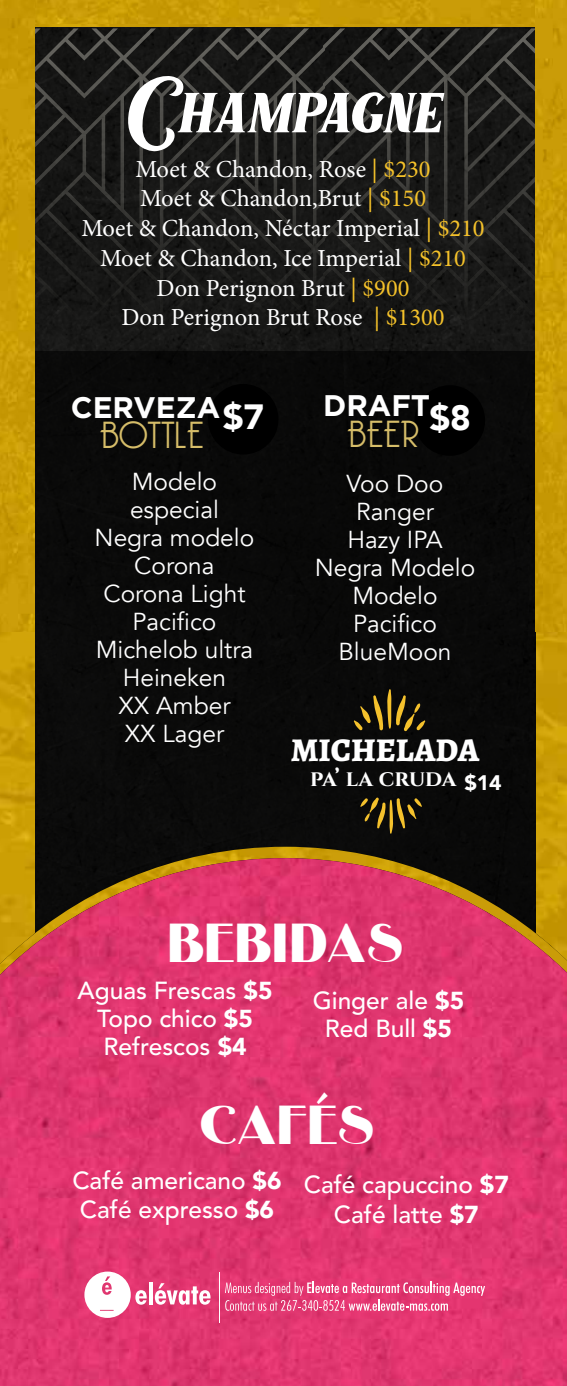
<style>
.page{position:relative;width:567px;height:1386px;background:#fff}
.page>*{position:absolute;margin:0;border:0;box-sizing:border-box;transform-origin:0 0}
.t1{font:78.75px "Marons";color:#fff}
.t2{font:47.25px "Uncle Bob MF";color:#fff}
.t3{font:300 36.75px "Bellerose";color:#d6bd69}
.t4{font:900 35px "Avenir";color:#fff}
.t5{font:800 33.25px "Alegreya";color:#fff}
.t6{font:700 29.75px "Gotham Pro";color:#fff}
.t7{font:24.5px/29.8px "Minion Pro";color:#fff;text-align:center}
.t8{font:24.5px/28px "Avenir";color:#fff;text-align:center}
.t9{font:500 24.5px/28px "Avenir";color:#fff;text-align:center}
.t10{font:700 22.75px "Cinzel";letter-spacing:-.005em;color:#fff}
.s1{color:#f4c12a}
.s2{font-weight:900}
</style>
<div class="page">
<img style="left:0;top:24px;width:567px;height:823px">
<svg style="left:161px;top:247px;width:76px;height:79px;background:#181817"></svg>
<svg style="left:34px;top:247px;width:127px;height:79px;background:#191816"></svg>
<svg style="left:142px;top:28px;width:95px;height:219px;background:#1f1f1e"></svg>
<svg style="left:34px;top:28px;width:108px;height:219px;background:#1f1f1c"></svg>
<svg style="left:466px;top:247px;width:70px;height:79px;background:#1b1a17"></svg>
<svg style="left:447px;top:247px;width:19px;height:79px;background:#1b1b19"></svg>
<svg style="left:447px;top:28px;width:89px;height:219px;background:#201f1c"></svg>
<svg style="left:237px;top:28px;width:210px;height:298px;background:#1b1b1a"></svg>
<div style="left:35px;top:351px;width:501px;height:590px;background:#090909"></div>
<img style="left:0;top:847px;width:567px;height:11px">
<img style="left:0;top:858px;width:567px;height:528px">
<div style="left:208px;top:384px;width:70px;height:71px;background:#000;border-radius:50%"></div>
<div style="left:415px;top:385px;width:70px;height:71px;background:#000;border-radius:50%"></div>
<svg style="left:354px;top:689px;width:72px;height:42px"></svg>
<svg style="left:360px;top:797px;width:62px;height:37px"></svg>
<img style="left:34px;top:0;width:502px;height:24px">
<img style="left:0;top:0;width:34px;height:631px">
<img style="left:536px;top:0;width:31px;height:631px">
<svg style="left:84px;top:1272px;width:63px;height:46px"></svg>
<hr style="left:149px;top:1282px;width:4px;height:22px;background:#fff">
<svg style="left:155px;top:1283px;width:56px;height:22px"></svg>
<svg style="left:225px;top:1282px;width:260px;height:29px;background:#e95f8d"></svg>
<hr style="left:219px;top:1272px;width:1px;height:51px;background:#fff">
<h1 class="t1" style="left:128px;top:73px;width:317px">Champagne</h1>
<p class="t7" style="left:81px;top:154px;width:405px">Moet &amp; Chandon, Rose <span class="s1">| $230<br></span>Moet &amp; Chandon,Brut <span class="s1">| $150<br></span>Moet &amp; Chandon, Néctar Imperial <span class="s1">| $210<br></span>Moet &amp; Chandon, Ice Imperial <span class="s1">| $210<br></span>Don Perignon Brut <span class="s1">| $900<br></span>Don Perignon Brut Rose <span class="s1">| $1300</span></p>
<p class="t6" style="left:323px;top:389px;width:109px">DRAFT</p>
<p class="t6" style="left:71px;top:390px;width:151px">CERVEZA</p>
<h3 class="t4" style="left:429px;top:388px;width:43px">$8</h3>
<h3 class="t4" style="left:223px;top:387px;width:43px">$7</h3>
<h3 class="t3" style="left:347px;top:413px;width:73px">BEER</h3>
<h3 class="t3" style="left:100px;top:414px;width:105px">BOTTLE</h3>
<p class="t8" style="left:95px;top:468px;width:161px">Modelo especial<br>Negra modelo<br>Corona<br>Corona Light<br>Pacifico<br>Michelob ultra<br>Heineken<br>XX Amber<br>XX Lager</p>
<p class="t8" style="left:315px;top:470px;width:162px">Voo Doo<br>Ranger<br>Hazy IPA<br>Negra Modelo<br>Modelo<br>Pacifico<br>BlueMoon</p>
<h3 class="t5" style="left:291px;top:726px;width:190px">MICHELADA</h3>
<p class="t10" style="left:310px;top:764px;width:193px">PA’ LA CRUDA <sub>$14</sub></p>
<h2 class="t2" style="left:166px;top:911px;width:238px">BEBIDAS</h2>
<p class="t9" style="left:78px;top:978px;width:197px">Aguas Frescas <span class="s2">$5<br></span>Topo chico <span class="s2">$5<br></span>Refrescos <span class="s2">$4</span></p>
<h2 class="t2" style="left:199px;top:1093px;width:177px">CAFÉS</h2>
<p class="t9" style="left:72px;top:1166px;width:211px;line-height:29.8px">Café americano <span class="s2">$6<br></span>Café expresso <span class="s2">$6</span></p>
<p class="t9" style="left:304px;top:1171px;width:207px;line-height:29.8px">Café capuccino <span class="s2">$7<br></span>Café latte <span class="s2">$7</span></p>
<p class="t9" style="left:313px;top:988px;width:153px">Ginger ale <span class="s2">$5<br></span>Red Bull <span class="s2">$5</span></p>
</div>
